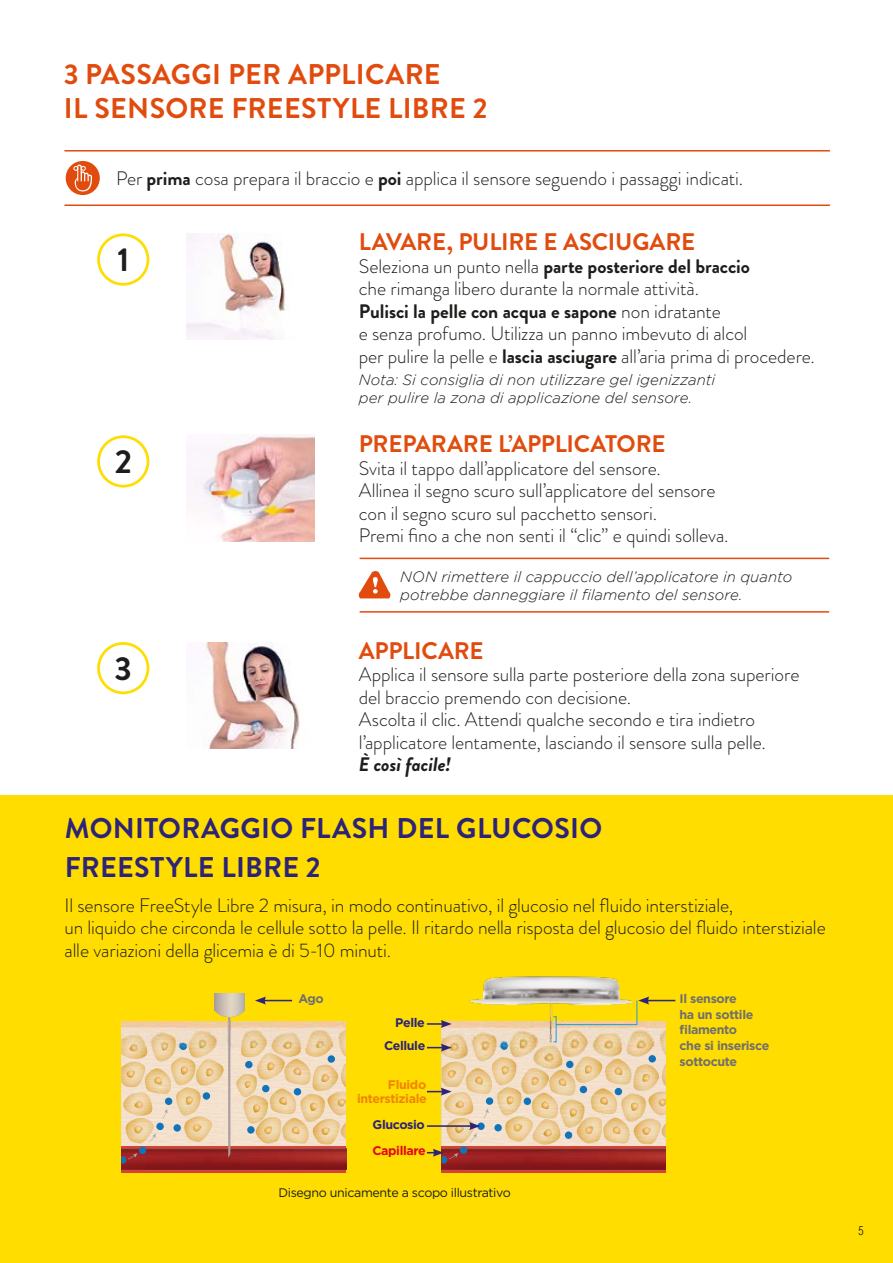
<style>
.page{position:relative;width:893px;height:1263px;background:#fff}
.page>*{position:absolute;margin:0;border:0;box-sizing:border-box;transform-origin:0 0}
.t1{font:700 33.15px "Brandon Grotesque";color:#1d1d1b}
.t2{font:700 28.5px/34.2px "Brandon Grotesque";letter-spacing:.01em;color:#e14c0e}
.t3{font:700 28.5px/38.4px "Brandon Grotesque";letter-spacing:.01em;color:#2d2377}
.t4{font:700 24px "Brandon Grotesque";letter-spacing:-.01em;color:#e14c0e}
.t5{font:300 19.5px/22.5px "Brandon Grotesque";letter-spacing:-.005em;color:#1d1d1b}
.t6{font:italic 700 19.5px "Brandon Grotesque";letter-spacing:-.005em;color:#1d1d1b}
.t7{font:italic 300 15px/18px "Gotham";color:#1d1d1b}
.t8{font:700 12.45px/15.6px "Gotham";letter-spacing:-.03em;color:#706f6f}
.t9{font:12.45px "Gotham";letter-spacing:-.03em;color:#1d1d1b}
.t10{font:700 12.45px/14px "Gotham";letter-spacing:-.03em;color:#f18500;text-align:right}
.t11{font:700 12.45px "Gotham";letter-spacing:-.03em;color:#2d2377}
.t12{font:700 12.45px "Gotham";letter-spacing:-.03em;color:#e30613}
.t13{font:700 12.45px "Gotham";letter-spacing:-.03em;color:#2d2377}
.t14{font:300 condensed 12px "Helvetica LT Std";color:#1d1d1b}
.s1{font-weight:700}
</style>
<div class="page">
<div style="left:0;top:795px;width:893px;height:468px;background:#fd0"></div>
<img style="left:194px;top:435px;width:120px;height:106px">
<hr style="left:64px;top:204px;width:766px;height:2px;background:#e14c0e">
<hr style="left:64px;top:150px;width:766px;height:2px;background:#e14c0e">
<hr style="left:360px;top:558px;width:469px;height:1px;background:#e14c0e">
<hr style="left:360px;top:611px;width:469px;height:2px;background:#e14c0e">
<img style="left:205px;top:642px;width:95px;height:106px">
<img style="left:187px;top:233px;width:99px;height:107px">
<div style="left:97px;top:435px;width:52px;height:52px;border:3px solid #fd0;border-radius:50%"></div>
<div style="left:97px;top:642px;width:52px;height:52px;border:3px solid #fd0;border-radius:50%"></div>
<div style="left:97px;top:233px;width:52px;height:53px;border:3px solid #fd0;border-radius:50%"></div>
<div style="left:442px;top:1146px;width:224px;height:26px;background:linear-gradient(to right,#d54336,#d54336)"></div>
<img style="left:442px;top:1163px;width:224px;height:6px">
<svg style="left:301px;top:1039px;width:45px;height:107px;background:#f0d8ba"></svg>
<img style="left:301px;top:1039px;width:37px;height:3px">
<svg style="left:121px;top:1146px;width:225px;height:26px;background:#9b2524"></svg>
<img style="left:313px;top:1119px;width:27px;height:25px">
<svg style="left:321px;top:1127px;width:9px;height:8px"></svg>
<img style="left:301px;top:1122px;width:8px;height:21px">
<img style="left:301px;top:1099px;width:21px;height:23px">
<svg style="left:310px;top:1103px;width:7px;height:9px"></svg>
<img style="left:301px;top:1059px;width:9px;height:26px">
<img style="left:341px;top:1063px;width:5px;height:24px">
<img style="left:328px;top:1092px;width:18px;height:23px">
<svg style="left:338px;top:1099px;width:8px;height:7px"></svg>
<img style="left:341px;top:1122px;width:5px;height:17px">
<img style="left:313px;top:1065px;width:25px;height:26px">
<svg style="left:322px;top:1074px;width:7px;height:8px"></svg>
<svg style="left:328px;top:1055px;width:7px;height:8px"></svg>
<img style="left:301px;top:1021px;width:45px;height:9px">
<img style="left:301px;top:1030px;width:5px;height:4px">
<img style="left:306px;top:1030px;width:40px;height:9px">
<img style="left:301px;top:1034px;width:22px;height:5px">
<img style="left:301px;top:1046px;width:28px;height:3px">
<svg style="left:121px;top:993px;width:180px;height:171px;background:#e3c087"></svg>
<svg style="left:427px;top:996px;width:248px;height:167px;background:#e2bd7f"></svg>
<img style="left:466px;top:976px;width:169px;height:63px">
<div style="left:66px;top:161px;width:34px;height:34px;background:#e14c0e;border-radius:50%"></div>
<svg style="left:73px;top:165px;width:20px;height:26px"></svg>
<svg style="left:358px;top:571px;width:33px;height:27px"></svg>
<h2 class="t2" style="left:64px;top:58px;width:425px">3 PASSAGGI PER APPLICARE<br>IL SENSORE FREESTYLE LIBRE 2</h2>
<p class="t5" style="left:116px;top:167px;width:629px">Per <span class="s1">prima</span> cosa prepara il braccio e <span class="s1">poi</span> applica il sensore seguendo i passaggi indicati.</p>
<h1 class="t1" style="left:117px;top:237px;width:13px">1</h1>
<h1 class="t1" style="left:115px;top:439px;width:19px">2</h1>
<h1 class="t1" style="left:115px;top:645px;width:19px">3</h1>
<p class="t4" style="left:359px;top:225px;width:338px">LAVARE, PULIRE E ASCIUGARE</p>
<p class="t5" style="left:359px;top:255px;width:458px">Seleziona un punto nella <span class="s1">parte posteriore del braccio<br></span>che rimanga libero durante la normale attività.<br><span class="s1">Pulisci la pelle con acqua e sapone</span> non idratante<br>e senza profumo. Utilizza un panno imbevuto di alcol<br>per pulire la pelle e <span class="s1">lascia asciugare</span> all’aria prima di procedere.</p>
<p class="t7" style="left:359px;top:371px;width:358px">Nota: Si consiglia di non utilizzare gel igenizzanti per pulire la zona di applicazione del sensore.</p>
<p class="t4" style="left:359px;top:427px;width:308px">PREPARARE L’APPLICATORE</p>
<p class="t5" style="left:359px;top:457px;width:371px">Svita il tappo dall’applicatore del sensore.<br>Allinea il segno scuro sull’applicatore del sensore con il segno scuro sul pacchetto sensori.<br>Premi fino a che non senti il “clic” e quindi solleva.</p>
<p class="t7" style="left:400px;top:568px;width:394px">NON rimettere il cappuccio dell’applicatore in quanto potrebbe danneggiare il filamento del sensore.</p>
<p class="t4" style="left:359px;top:634px;width:126px">APPLICARE</p>
<p class="t5" style="left:359px;top:663px;width:442px">Applica il sensore sulla parte posteriore della zona superiore del braccio premendo con decisione.<br>Ascolta il clic. Attendi qualche secondo e tira indietro l’applicatore lentamente, lasciando il sensore sulla pelle.</p>
<p class="t6" style="left:359px;top:751px;width:94px">È così facile!</p>
<h2 class="t3" style="left:65px;top:809px;width:539px">MONITORAGGIO FLASH DEL GLUCOSIO<br>FREESTYLE LIBRE 2</h2>
<p class="t5" style="left:64px;top:894px;width:763px">Il sensore FreeStyle Libre 2 misura, in modo continuativo, il glucosio nel fluido interstiziale,<br>un liquido che circonda le cellule sotto la pelle. Il ritardo nella risposta del glucosio del fluido interstiziale alle variazioni della glicemia è di 5-10 minuti.</p>
<p class="t8" style="left:298px;top:991px;width:27px">Ago</p>
<p class="t13" style="left:395px;top:1015px;width:31px">Pelle</p>
<p class="t11" style="left:384px;top:1039px;width:43px">Cellule</p>
<p class="t10" style="left:357px;top:1077px;width:71px">Fluido interstiziale</p>
<p class="t11" style="left:373px;top:1117px;width:54px">Glucosio</p>
<p class="t12" style="left:372px;top:1144px;width:55px">Capillare</p>
<p class="t9" style="left:278px;top:1186px;width:234px">Disegno unicamente a scopo illustrativo</p>
<p class="t8" style="left:679px;top:991px;width:91px">Il sensore<br>ha un sottile filamento<br>che si inserisce sottocute</p>
<p class="t14" style="left:858px;top:1223px;width:7px">5</p>
</div>
